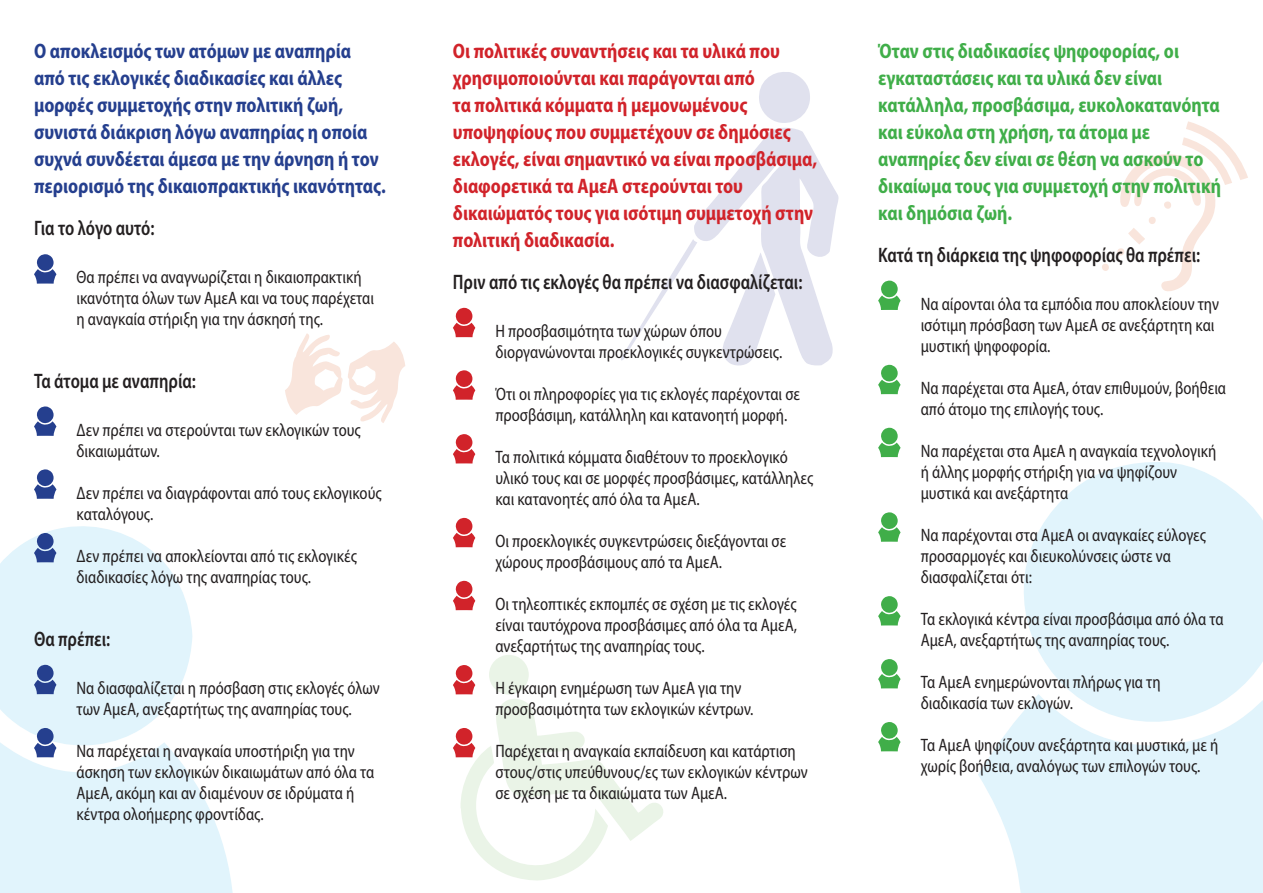
<style>
.page{position:relative;width:1263px;height:893px;background:#fff}
.page>*{position:absolute;margin:0;border:0;box-sizing:border-box;transform-origin:0 0}
.t1{font:700 semi-condensed 21px/27px "Myriad Pro";color:#d1232a;scale:.9 1}
.t2{font:700 semi-condensed 21px/27px "Myriad Pro";color:#40ae49;scale:.9 1}
.t3{font:700 semi-condensed 21px/27px "Myriad Pro";color:#253f8e;scale:.9 1}
.t4{font:600 semi-condensed 21px "Myriad Pro";color:#231f20;scale:.85 1}
.t5{font:semi-condensed 18px "Myriad Pro";color:#231f20;scale:.9 1}
</style>
<div class="page">
<svg style="left:0;top:526px;width:192px;height:202px;fill:#e1f4fc"></svg>
<svg style="left:978px;top:721px;width:285px;height:172px;fill:#e1f4fc"></svg>
<svg style="left:1016px;top:462px;width:247px;height:271px;fill:#e1f4fc"></svg>
<div style="left:489px;top:655px;width:40px;height:40px;background:#eaf4e7;border-radius:50%"></div>
<svg style="left:285px;top:333px;width:120px;height:90px"></svg>
<svg style="left:621px;top:72px;width:218px;height:294px"></svg>
<svg style="left:1102px;top:121px;width:146px;height:170px"></svg>
<svg style="left:34px;top:254px;width:22px;height:30px"></svg>
<svg style="left:34px;top:406px;width:22px;height:30px"></svg>
<svg style="left:34px;top:469px;width:22px;height:30px"></svg>
<svg style="left:34px;top:533px;width:22px;height:29px"></svg>
<svg style="left:34px;top:665px;width:22px;height:29px"></svg>
<svg style="left:0;top:728px;width:233px;height:165px"></svg>
<svg style="left:453px;top:308px;width:22px;height:29px"></svg>
<svg style="left:453px;top:370px;width:22px;height:30px"></svg>
<svg style="left:453px;top:434px;width:22px;height:29px"></svg>
<svg style="left:453px;top:518px;width:22px;height:29px"></svg>
<svg style="left:453px;top:581px;width:22px;height:29px"></svg>
<svg style="left:453px;top:665px;width:210px;height:216px"></svg>
<svg style="left:878px;top:281px;width:22px;height:29px"></svg>
<svg style="left:878px;top:365px;width:22px;height:29px"></svg>
<svg style="left:878px;top:428px;width:22px;height:29px"></svg>
<svg style="left:878px;top:512px;width:22px;height:30px"></svg>
<svg style="left:878px;top:596px;width:22px;height:29px"></svg>
<svg style="left:878px;top:659px;width:22px;height:29px"></svg>
<svg style="left:878px;top:722px;width:22px;height:29px"></svg>
<p class="t3" style="left:34px;top:38px;width:393px">Ο αποκλεισμός των ατόμων με αναπηρία από τις εκλογικές διαδικασίες και άλλες μορφές συμμετοχής στην πολιτική ζωή, συνιστά διάκριση λόγω αναπηρίας η οποία συχνά συνδέεται άμεσα με την άρνηση ή τον περιορισμό της δικαιοπρακτικής ικανότητας.</p>
<p class="t4" style="left:34px;top:217px;width:143px">Για το λόγο αυτό:</p>
<p class="t5" style="left:77px;top:268px;width:318px">Θα πρέπει να αναγνωρίζεται η δικαιοπρακτική</p>
<p class="t5" style="left:77px;top:289px;width:332px">ικανότητα όλων των ΑμεΑ και να τους παρέχεται</p>
<p class="t5" style="left:77px;top:310px;width:276px">η αναγκαία στήριξη για την άσκησή της.</p>
<p class="t4" style="left:34px;top:370px;width:192px">Τα άτομα με αναπηρία:</p>
<p class="t5" style="left:77px;top:421px;width:317px">Δεν πρέπει να στερούνται των εκλογικών τους</p>
<p class="t5" style="left:77px;top:442px;width:94px">δικαιωμάτων.</p>
<p class="t5" style="left:77px;top:484px;width:341px">Δεν πρέπει να διαγράφονται από τους εκλογικούς</p>
<p class="t5" style="left:77px;top:505px;width:87px">καταλόγους.</p>
<p class="t5" style="left:77px;top:547px;width:313px">Δεν πρέπει να αποκλείονται από τις εκλογικές</p>
<p class="t5" style="left:77px;top:568px;width:262px">διαδικασίες λόγω της αναπηρίας τους.</p>
<p class="t4" style="left:34px;top:628px;width:91px">Θα πρέπει:</p>
<p class="t5" style="left:77px;top:679px;width:338px">Να διασφαλίζεται η πρόσβαση στις εκλογές όλων</p>
<p class="t5" style="left:77px;top:700px;width:307px">των ΑμεΑ, ανεξαρτήτως της αναπηρίας τους.</p>
<p class="t5" style="left:77px;top:742px;width:311px">Να παρέχεται η αναγκαία υποστήριξη για την</p>
<p class="t5" style="left:77px;top:763px;width:332px">άσκηση των εκλογικών δικαιωμάτων από όλα τα</p>
<p class="t5" style="left:77px;top:784px;width:310px">ΑμεΑ, ακόμη και αν διαμένουν σε ιδρύματα ή</p>
<p class="t5" style="left:77px;top:805px;width:209px">κέντρα ολοήμερης φροντίδας.</p>
<p class="t1" style="left:453px;top:38px;width:406px">Οι πολιτικές συναντήσεις και τα υλικά που χρησιμοποιούνται και παράγονται από<br>τα πολιτικά κόμματα ή μεμονωμένους υποψηφίους που συμμετέχουν σε δημόσιες εκλογές, είναι σημαντικό να είναι προσβάσιμα, διαφορετικά τα ΑμεΑ στερούνται του δικαιώματός τους για ισότιμη συμμετοχή στην πολιτική διαδικασία.</p>
<p class="t4" style="left:453px;top:271px;width:413px">Πριν από τις εκλογές θα πρέπει να διασφαλίζεται:</p>
<p class="t5" style="left:495px;top:322px;width:253px">Η προσβασιμότητα των χώρων όπου</p>
<p class="t5" style="left:495px;top:343px;width:320px">διοργανώνονται προεκλογικές συγκεντρώσεις.</p>
<p class="t5" style="left:495px;top:385px;width:340px">Ότι οι πληροφορίες για τις εκλογές παρέχονται σε</p>
<p class="t5" style="left:495px;top:406px;width:326px">προσβάσιμη, κατάλληλη και κατανοητή μορφή.</p>
<p class="t5" style="left:495px;top:448px;width:326px">Τα πολιτικά κόμματα διαθέτουν το προεκλογικό</p>
<p class="t5" style="left:495px;top:469px;width:355px">υλικό τους και σε μορφές προσβάσιμες, κατάλληλες</p>
<p class="t5" style="left:495px;top:490px;width:228px">και κατανοητές από όλα τα ΑμεΑ.</p>
<p class="t5" style="left:495px;top:532px;width:325px">Οι προεκλογικές συγκεντρώσεις διεξάγονται σε</p>
<p class="t5" style="left:495px;top:553px;width:253px">χώρους προσβάσιμους από τα ΑμεΑ.</p>
<p class="t5" style="left:495px;top:595px;width:336px">Οι τηλεοπτικές εκπομπές σε σχέση με τις εκλογές</p>
<p class="t5" style="left:495px;top:616px;width:337px">είναι ταυτόχρονα προσβάσιμες από όλα τα ΑμεΑ,</p>
<p class="t5" style="left:495px;top:637px;width:234px">ανεξαρτήτως της αναπηρίας τους.</p>
<p class="t5" style="left:495px;top:679px;width:275px">Η έγκαιρη ενημέρωση των ΑμεΑ για την</p>
<p class="t5" style="left:495px;top:700px;width:288px">προσβασιμότητα των εκλογικών κέντρων.</p>
<p class="t5" style="left:495px;top:742px;width:335px">Παρέχεται η αναγκαία εκπαίδευση και κατάρτιση</p>
<p class="t5" style="left:495px;top:763px;width:349px">στους/στις υπεύθυνους/ες των εκλογικών κέντρων</p>
<p class="t5" style="left:495px;top:784px;width:259px">σε σχέση με τα δικαιώματα των ΑμεΑ.</p>
<p class="t2" style="left:878px;top:38px;width:382px">Όταν στις διαδικασίες ψηφοφορίας, οι εγκαταστάσεις και τα υλικά δεν είναι κατάλληλα, προσβάσιμα, ευκολοκατανόητα και εύκολα στη χρήση, τα άτομα με αναπηρίες δεν είναι σε θέση να ασκούν το δικαίωμα τους για συμμετοχή στην πολιτική και δημόσια ζωή.</p>
<p class="t4" style="left:878px;top:244px;width:380px">Κατά τη διάρκεια της ψηφοφορίας θα πρέπει:</p>
<p class="t5" style="left:921px;top:295px;width:333px">Να αίρονται όλα τα εμπόδια που αποκλείουν την</p>
<p class="t5" style="left:921px;top:316px;width:328px">ισότιμη πρόσβαση των ΑμεΑ σε ανεξάρτητη και</p>
<p class="t5" style="left:921px;top:337px;width:146px">μυστική ψηφοφορία.</p>
<p class="t5" style="left:921px;top:379px;width:341px">Να παρέχεται στα ΑμεΑ, όταν επιθυμούν, βοήθεια</p>
<p class="t5" style="left:921px;top:400px;width:204px">από άτομο της επιλογής τους.</p>
<p class="t5" style="left:921px;top:442px;width:330px">Να παρέχεται στα ΑμεΑ η αναγκαία τεχνολογική</p>
<p class="t5" style="left:921px;top:463px;width:286px">ή άλλης μορφής στήριξη για να ψηφίζουν</p>
<p class="t5" style="left:921px;top:484px;width:166px">μυστικά και ανεξάρτητα</p>
<p class="t5" style="left:921px;top:526px;width:318px">Να παρέχονται στα ΑμεΑ οι αναγκαίες εύλογες</p>
<p class="t5" style="left:921px;top:547px;width:280px">προσαρμογές και διευκολύνσεις ώστε να</p>
<p class="t5" style="left:921px;top:568px;width:125px">διασφαλίζεται ότι:</p>
<p class="t5" style="left:921px;top:610px;width:338px">Τα εκλογικά κέντρα είναι προσβάσιμα από όλα τα</p>
<p class="t5" style="left:921px;top:631px;width:278px">ΑμεΑ, ανεξαρτήτως της αναπηρίας τους.</p>
<p class="t5" style="left:921px;top:673px;width:268px">Τα ΑμεΑ ενημερώνονται πλήρως για τη</p>
<p class="t5" style="left:921px;top:694px;width:171px">διαδικασία των εκλογών.</p>
<p class="t5" style="left:921px;top:736px;width:332px">Τα ΑμεΑ ψηφίζουν ανεξάρτητα και μυστικά, με ή</p>
<p class="t5" style="left:921px;top:757px;width:312px">χωρίς βοήθεια, αναλόγως των επιλογών τους.</p>
</div>
